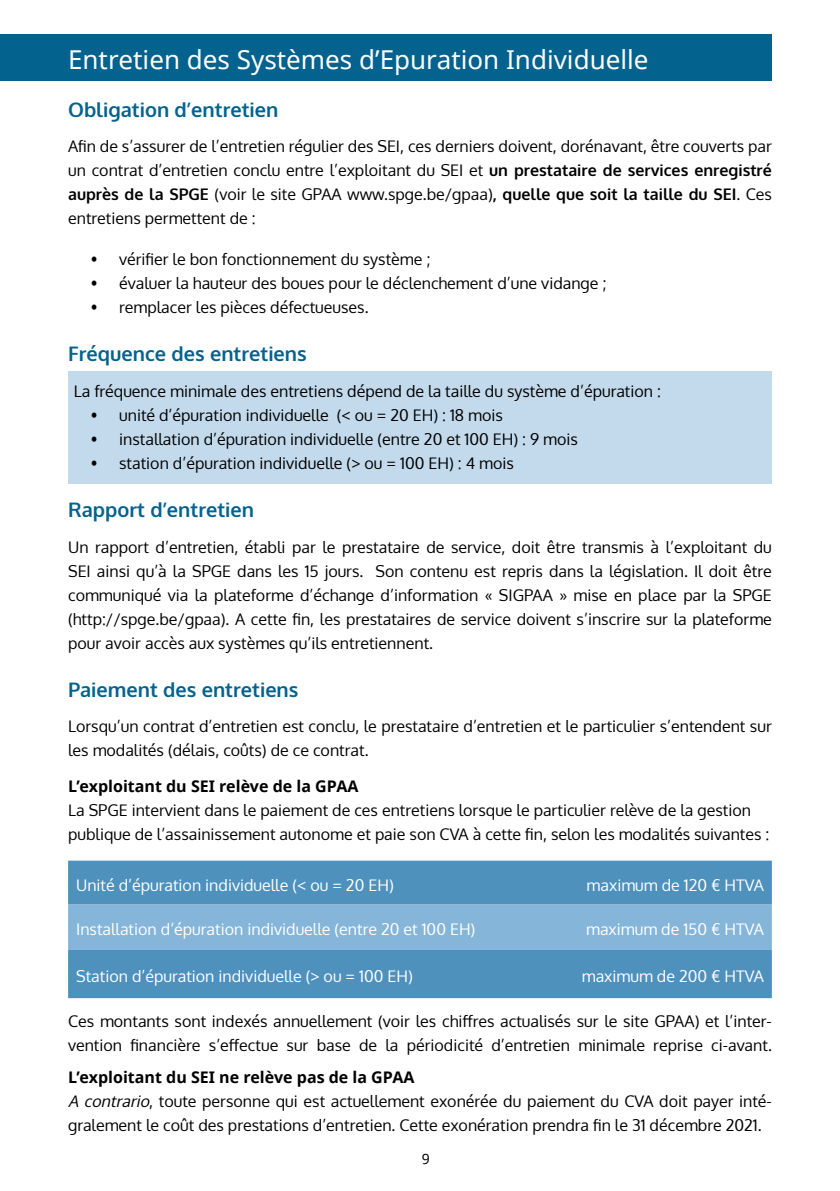
<style>
.page{position:relative;width:840px;height:1191px;background:#fff}
.page>*{position:absolute;margin:0;border:0;box-sizing:border-box;transform-origin:0 0}
.Style_de_paragraphe{font:26px "Noto Sans";color:#fff}
.Style_de_paragraphe-2{font:700 20px "Oxygen";color:#03628e}
.Style_de_paragraphe-3{font:16px/24px "Oxygen";color:#000}
.t1{font:16px "Oxygen";color:#fff}
.liste_à_puces{font:16px "Oxygen";color:#000}
.Style_de_paragraphe-4{font:700 16px "Noto Sans";color:#000}
.t2{font:14px "Noto Sans";color:#000}
.s1{font-weight:700}
.s2{font-style:italic}
</style>
<div class="page">
<div style="left:68px;top:371px;width:703px;height:112px;background:#c2daeb"></div>
<div style="left:68px;top:860px;width:703px;height:138px;background:#4f91bd"></div>
<div style="left:68px;top:904px;width:703px;height:46px;background:#85b5d8"></div>
<div style="left:0;top:34px;width:771px;height:47px;background:#03628e"></div>
<p class="Style_de_paragraphe" style="left:68px;top:42px;width:581px">Entretien des Systèmes d’Epuration Individuelle</p>
<p class="Style_de_paragraphe-2" style="left:68px;top:97px;width:212px">Obligation d’entretien</p>
<p class="Style_de_paragraphe-3" style="left:68px;top:135px;width:704px;text-align:justify">Afin de s’assurer de l’entretien régulier des SEI, ces derniers doivent, dorénavant, être couverts par un contrat d’entretien conclu entre l’exploitant du SEI et <span class="s1">un prestataire de services enregistré auprès de la SPGE</span> (voir le site GPAA www.spge.be/gpaa)<span class="s1">, quelle que soit la taille du SEI</span>. Ces entretiens permettent de :</p>
<p class="Style_de_paragraphe-3" style="left:91px;top:248px;width:341px">• vérifier le bon fonctionnement du système ;</p>
<p class="Style_de_paragraphe-3" style="left:91px;top:272px;width:517px">• évaluer la hauteur des boues pour le déclenchement d’une vidange ;</p>
<p class="Style_de_paragraphe-3" style="left:91px;top:296px;width:279px">• remplacer les pièces défectueuses.</p>
<p class="Style_de_paragraphe-2" style="left:68px;top:341px;width:240px">Fréquence des entretiens</p>
<p class="liste_à_puces" style="left:74px;top:381px;width:588px">La fréquence minimale des entretiens dépend de la taille du système d’épuration :</p>
<p class="Style_de_paragraphe-3" style="left:91px;top:404px;width:413px">• unité d’épuration individuelle (&lt; ou = 20 EH) : 18 mois</p>
<p class="Style_de_paragraphe-3" style="left:91px;top:428px;width:488px">• installation d’épuration individuelle (entre 20 et 100 EH) : 9 mois</p>
<p class="Style_de_paragraphe-3" style="left:91px;top:452px;width:424px">• station d’épuration individuelle (&gt; ou = 100 EH) : 4 mois</p>
<p class="Style_de_paragraphe-2" style="left:68px;top:497px;width:187px">Rapport d’entretien</p>
<p class="Style_de_paragraphe-3" style="left:68px;top:535px;width:704px;text-align:justify">Un rapport d’entretien, établi par le prestataire de service, doit être transmis à l’exploitant du SEI ainsi qu’à la SPGE dans les 15 jours. Son contenu est repris dans la législation. Il doit être communiqué via la plateforme d’échange d’information « SIGPAA » mise en place par la SPGE (http://spge.be/gpaa). A cette fin, les prestataires de service doivent s’inscrire sur la plateforme pour avoir accès aux systèmes qu’ils entretiennent.</p>
<p class="Style_de_paragraphe-2" style="left:68px;top:677px;width:232px">Paiement des entretiens</p>
<p class="Style_de_paragraphe-3" style="left:68px;top:714px;width:704px">Lorsqu’un contrat d’entretien est conclu, le prestataire d’entretien et le particulier s’entendent sur les modalités (délais, coûts) de ce contrat.</p>
<p class="Style_de_paragraphe-4" style="left:68px;top:774px;width:292px">L’exploitant du SEI relève de la GPAA</p>
<p class="Style_de_paragraphe-3" style="left:68px;top:798px;width:702px">La SPGE intervient dans le paiement de ces entretiens lorsque le particulier relève de la gestion publique de l’assainissement autonome et paie son CVA à cette fin, selon les modalités suivantes :</p>
<p class="t1" style="left:76px;top:874px;width:319px">Unité d’épuration individuelle (&lt; ou = 20 EH)</p>
<p class="t1" style="left:586px;top:874px;width:179px">maximum de 120 € HTVA</p>
<p class="t1" style="left:76px;top:918px;width:400px">Installation d’épuration individuelle (entre 20 et 100 EH)</p>
<p class="t1" style="left:586px;top:918px;width:179px">maximum de 150 € HTVA</p>
<p class="t1" style="left:76px;top:965px;width:338px">Station d’épuration individuelle (&gt; ou = 100 EH)</p>
<p class="t1" style="left:581px;top:965px;width:183px">maximum de 200 € HTVA</p>
<p class="Style_de_paragraphe-3" style="left:68px;top:1009px;width:704px">Ces montants sont indexés annuellement (voir les chiffres actualisés sur le site GPAA) et l’inter&shy;vention financière s’effectue sur base de la périodicité d’entretien minimale reprise ci-avant.</p>
<p class="Style_de_paragraphe-4" style="left:68px;top:1065px;width:348px">L’exploitant du SEI ne relève pas de la GPAA</p>
<p class="Style_de_paragraphe-3" style="left:68px;top:1089px;width:704px"><span class="s2">A contrario</span>, toute personne qui est actuellement exonérée du paiement du CVA doit payer inté&shy;gralement le coût des prestations d’entretien. Cette exonération prendra fin le 31 décembre 2021.</p>
<p class="t2" style="left:421px;top:1149px;width:10px">9</p>
</div>
